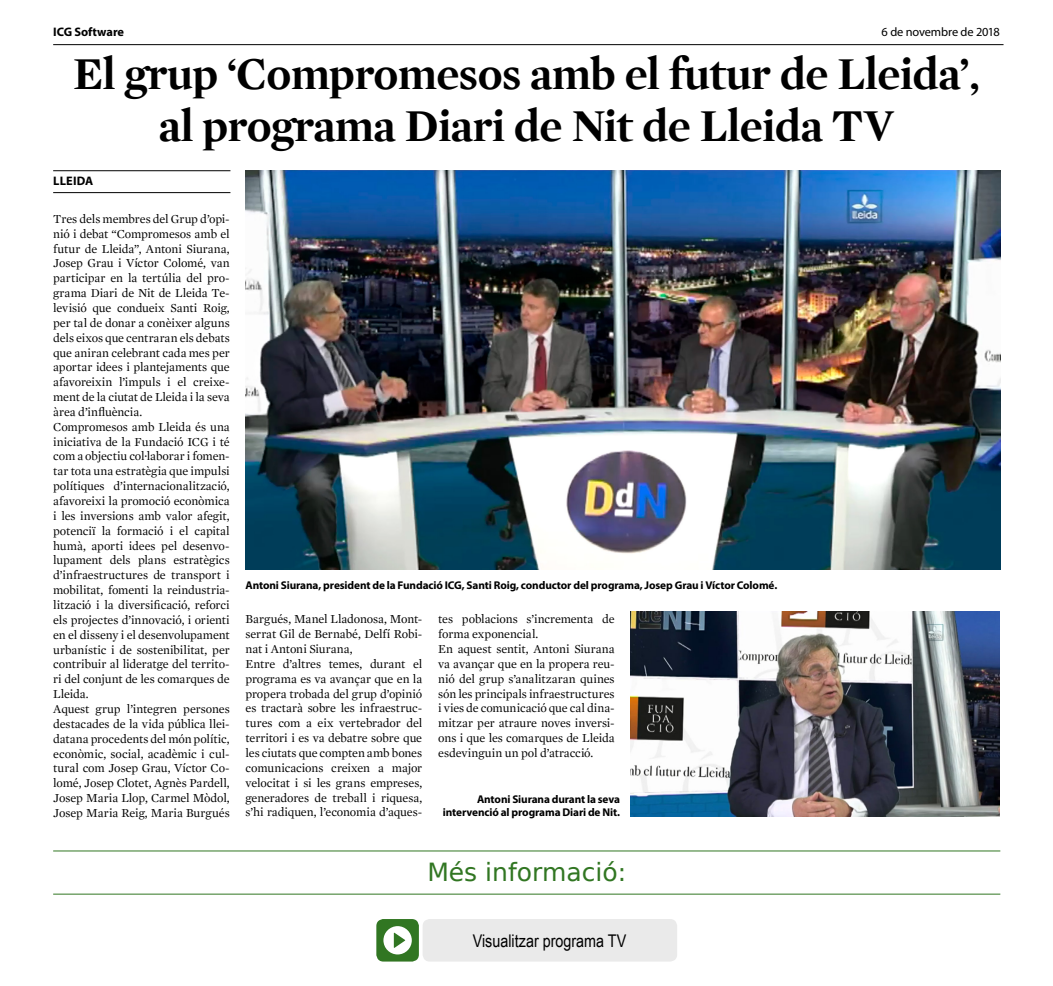
<style>
.page{position:relative;width:1053px;height:986px;background:#fff}
.page>*{position:absolute;margin:0;border:0;box-sizing:border-box;transform-origin:0 0}
.t1{font:700 46.25px/52.5px "Mercury Display";letter-spacing:-.01em;color:#000;text-align:center}
.t2{font:25px "DejaVu Sans";color:#317622}
.t3{font:17.5px "Arial Narrow";color:#000}
.t4{font:12.38px/14.9px "Mercury Text G1";letter-spacing:-.01em;color:#000}
.t5{font:700 12.38px "Myriad Pro";letter-spacing:-.005em;color:#000}
.t6{font:12.38px "Myriad Pro";letter-spacing:-.01em;color:#000}
.t7{font:700 11.25px/13.5px "Myriad Pro";letter-spacing:-.01em;color:#000;text-align:right}
</style>
<div class="page">
<img style="left:245px;top:171px;width:755px;height:398px">
<hr style="left:53px;top:44px;width:950px;height:1px;background:#000">
<hr style="left:53px;top:170px;width:177px;height:1px;background:#000">
<hr style="left:53px;top:192px;width:177px;height:1px;background:#000">
<img style="left:630px;top:612px;width:369px;height:204px">
<hr style="left:53px;top:850px;width:947px;height:1px;background:#317622">
<hr style="left:53px;top:893px;width:947px;height:1px;background:#317622">
<div style="left:376px;top:919px;width:43px;height:42px;background:#317622;border-radius:7px"></div>
<div style="left:422px;top:919px;width:255px;height:42px;background:#eaeaea;border-radius:7px"></div>
<svg style="left:383px;top:926px;width:29px;height:28px"></svg>
<p class="t5" style="left:53px;top:25px;width:72px">ICG Software</p>
<p class="t6" style="left:881px;top:25px;width:120px">6 de novembre de 2018</p>
<h1 class="t1" style="left:73px;top:47px;width:907px">El grup ‘Compromesos amb el futur de Lleida’, al programa Diari de Nit de Lleida TV</h1>
<p class="t5" style="left:53px;top:174px;width:42px">LLEIDA</p>
<p class="t4" style="left:53px;top:211px;width:178px">Tres dels membres del Grup d’opi&shy;nió i debat “Compromesos amb el futur de Lleida”, Antoni Siurana, Josep Grau i Víctor Colomé, van participar en la tertúlia del pro&shy;grama Diari de Nit de Lleida Te&shy;levisió que condueix Santi Roig, per tal de donar a conèixer alguns dels eixos que centraran els debats que aniran celebrant cada mes per aportar idees i plantejaments que afavoreixin l’impuls i el creixe&shy;ment de la ciutat de Lleida i la seva àrea d’influència.<br>Compromesos amb Lleida és una iniciativa de la Fundació ICG i té com a objectiu col·laborar i fomen&shy;tar tota una estratègia que impulsi polítiques d’internacionalització, afavoreixi la promoció econòmica i les inversions amb valor afegit, potenciï la formació i el capital humà, aporti idees pel desenvo&shy;lupament dels plans estratègics d’infraestructures de transport i mobilitat, fomenti la reindustria&shy;lització i la diversificació, reforci els projectes d’innovació, i orienti en el disseny i el desenvolupament urbanístic i de sostenibilitat, per contribuir al lideratge del territo&shy;ri del conjunt de les comarques de Lleida.<br>Aquest grup l’integren persones destacades de la vida pública llei&shy;datana procedents del món polític, econòmic, social, acadèmic i cul&shy;tural com Josep Grau, Víctor Co&shy;lomé, Josep Clotet, Agnès Pardell, Josep Maria Llop, Carmel Mòdol, Josep Maria Reig, Maria Burgués</p>
<p class="t7" style="left:245px;top:578px;width:533px">Antoni Siurana, president de la Fundació ICG, Santi Roig, conductor del programa, Josep Grau i Víctor Colomé.</p>
<p class="t4" style="left:245px;top:612px;width:178px">Bargués, Manel Lladonosa, Mont&shy;serrat Gil de Bernabé, Delfí Robi&shy;nat i Antoni Siurana,<br>Entre d’altres temes, durant el programa es va avançar que en la propera trobada del grup d’opinió es tractarà sobre les infraestruc&shy;tures com a eix vertebrador del territori i es va debatre sobre que les ciutats que compten amb bones comunicacions creixen a major velocitat i si les grans empreses, generadores de treball i riquesa, s’hi radiquen, l’economia d’aques-</p>
<p class="t4" style="left:438px;top:612px;width:178px">tes poblacions s’incrementa de forma exponencial.<br>En aquest sentit, Antoni Siurana va avançar que en la propera reu&shy;nió del grup s’analitzaran quines són les principals infraestructures i vies de comunicació que cal dina&shy;mitzar per atraure noves inversi&shy;ons i que les comarques de Lleida esdevinguin un pol d’atracció.</p>
<p class="t7" style="left:443px;top:792px;width:179px">Antoni Siurana durant la seva intervenció al programa Diari de Nit.</p>
<h2 class="t2" style="left:427px;top:850px;width:200px">Més informació:</h2>
<h3 class="t3" style="left:473px;top:927px;width:155px">Visualitzar programa TV</h3>
</div>
